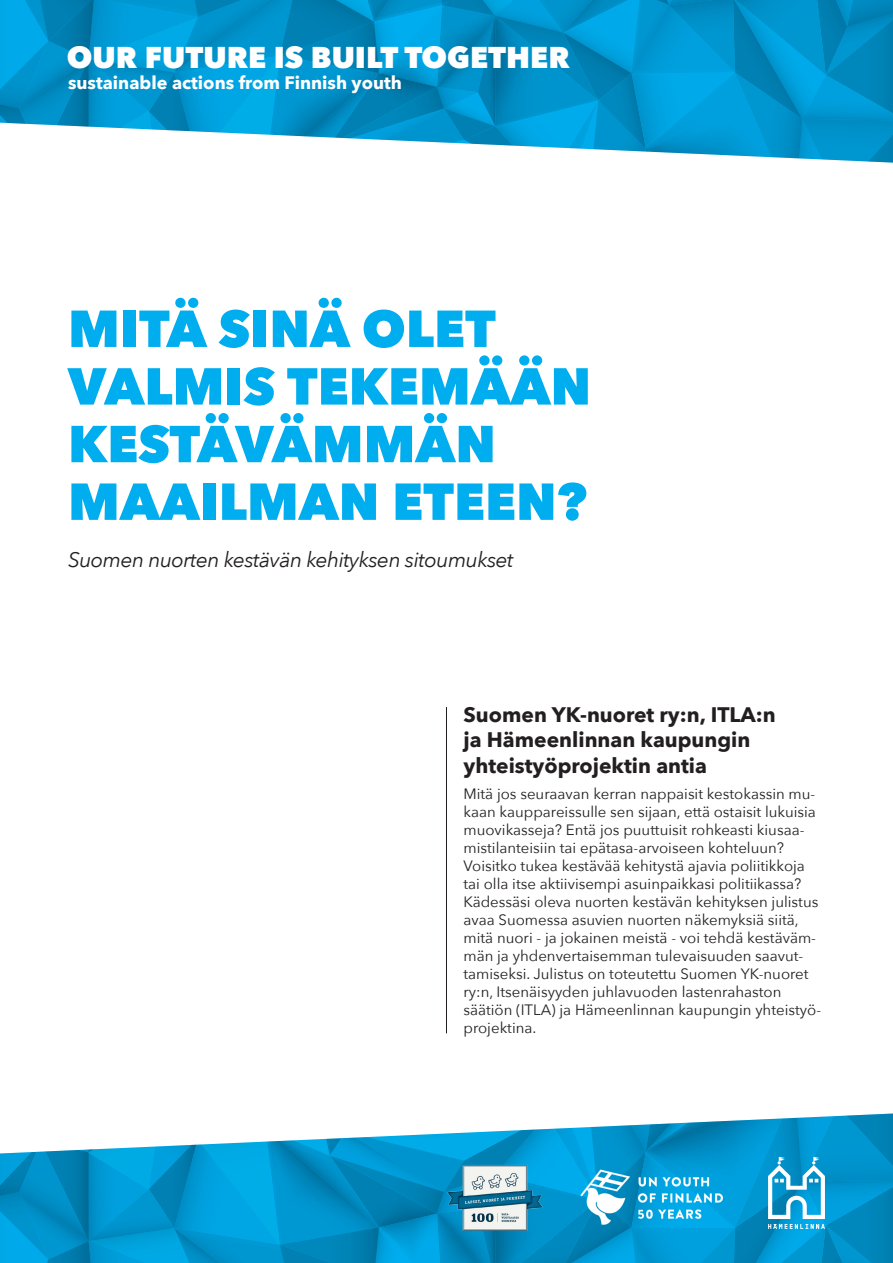
<style>
.page{position:relative;width:893px;height:1263px;background:#fff}
.page>*{position:absolute;margin:0;border:0;box-sizing:border-box;transform-origin:0 0}
.Otsikko_1{font:800 51.45px/57.6px "Avenir Next";color:#00aeef}
.t1{font:800 30px "Avenir Next";color:#fff}
.Otsikko_2{font:700 21px/25.2px "Avenir Next";color:#231f20}
.Alaotsikko{font:italic 21px "Avenir Next";letter-spacing:-.025em;color:#231f20}
.t2{font:700 18px "Avenir Next";color:#fff}
.Leipä_fi{font:15px/18px "Avenir Next";color:#231f20}
</style>
<div class="page">
<svg style="left:0;top:0;width:893px;height:163px;background:#1fa0d1"></svg>
<svg style="left:0;top:1113px;width:893px;height:150px"></svg>
<img style="left:445px;top:1164px;width:98px;height:67px">
<img style="left:566px;top:1162px;width:174px;height:70px">
<hr style="left:446px;top:707px;width:1px;height:326px;background:#231f20">
<h2 class="t1" style="left:67px;top:39px;width:504px">OUR FUTURE IS BUILT TOGETHER</h2>
<p class="t2" style="left:68px;top:67px;width:335px">sustainable actions from Finnish youth</p>
<p class="Otsikko_1" style="left:68px;top:300px;width:525px">MITÄ SINÄ OLET<br>VALMIS TEKEMÄÄN<br>KESTÄVÄMMÄN<br>MAAILMAN ETEEN?</p>
<p class="Alaotsikko" style="left:68px;top:542px;width:447px">Suomen nuorten kestävän kehityksen sitoumukset</p>
<p class="Otsikko_2" style="left:463px;top:702px;width:314px">Suomen YK-nuoret ry:n, ITLA:n ja Hämeenlinnan kaupungin yhteistyöprojektin antia</p>
<p class="Leipä_fi" style="left:463px;top:784px;width:359px">Mitä jos seuraavan kerran nappaisit kestokassin mu&shy;kaan kauppareissulle sen sijaan, että ostaisit lukuisia muovikasseja? Entä jos puuttuisit rohkeasti kiusaa&shy;mistilanteisiin tai epätasa-arvoiseen kohteluun?<br>Voisitko tukea kestävää kehitystä ajavia poliitikkoja tai olla itse aktiivisempi asuinpaikkasi politiikassa?<br>Kädessäsi oleva nuorten kestävän kehityksen julistus avaa Suomessa asuvien nuorten näkemyksiä siitä, mitä nuori - ja jokainen meistä - voi tehdä kestäväm&shy;män ja yhdenvertaisemman tulevaisuuden saavut&shy;tamiseksi. Julistus on toteutettu Suomen YK-nuoret ry:n, Itsenäisyyden juhlavuoden lastenrahaston säätiön (ITLA) ja Hämeenlinnan kaupungin yhteistyö&shy;projektina.</p>
</div>
